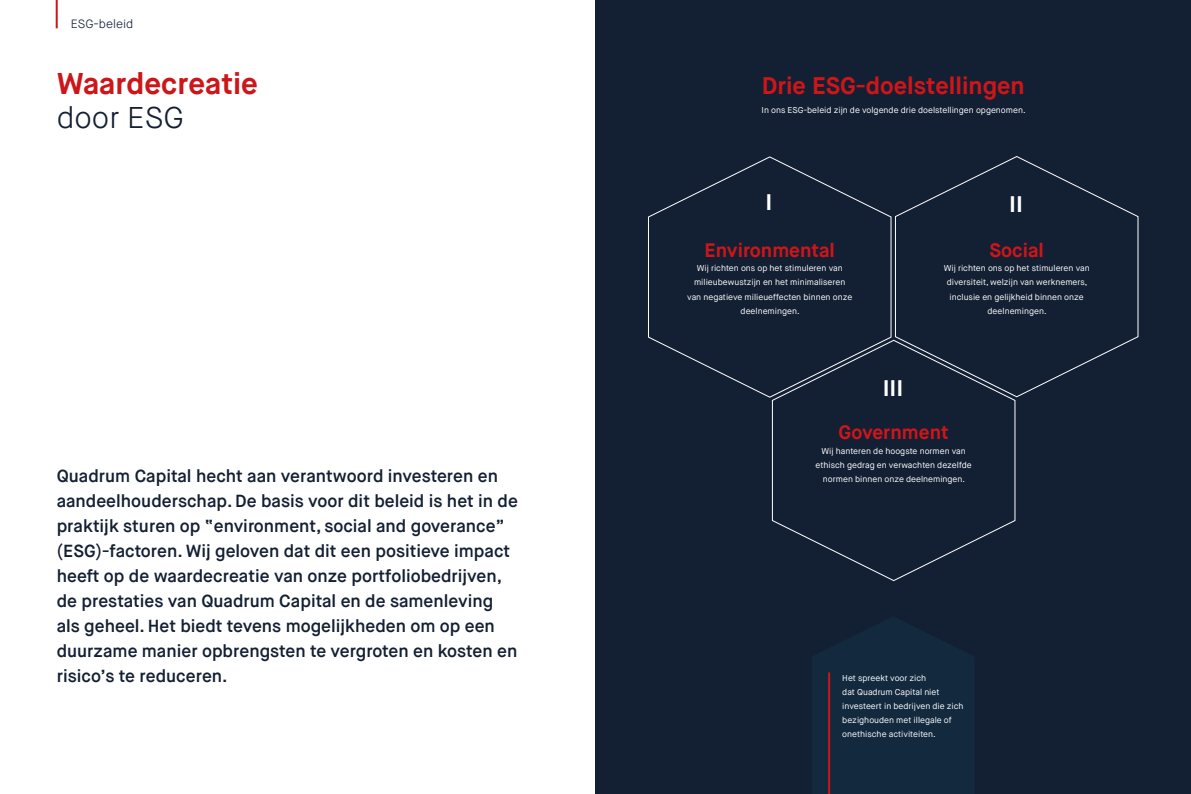
<style>
.page{position:relative;width:1191px;height:794px;background:#fff}
.page>*{position:absolute;margin:0;border:0;box-sizing:border-box;transform-origin:0 0}
.t1{font:700 30px "Maison Neue";color:#cd1619}
.t2{font:300 30px "Maison Neue";color:#131f33}
.t3{font:700 24px "Maison Neue";color:#cd1619}
.t4{font:700 22.6px "Maison Neue";color:#fff}
.t5{font:700 19.5px "Maison Neue";color:#cd1619}
.t6{font:600 17.5px/25px "Maison Neue";color:#131f33}
.t7{font:300 12px "Maison Neue";color:#131f33}
.t8{font:8.5px/14.2px "Maison Neue";color:#fff;text-align:center}
</style>
<div class="page">
<div style="left:595px;top:0;width:596px;height:794px;background:#131f33"></div>
<hr style="left:56px;top:0;width:2px;height:28px;background:#cd1619">
<svg style="left:648px;top:156px;width:243px;height:242px"></svg>
<svg style="left:752px;top:186px;width:35px;height:35px"></svg>
<svg style="left:895px;top:156px;width:243px;height:241px"></svg>
<svg style="left:999px;top:186px;width:35px;height:35px"></svg>
<svg style="left:772px;top:340px;width:243px;height:241px"></svg>
<svg style="left:876px;top:370px;width:35px;height:35px"></svg>
<svg style="left:812px;top:617px;width:162px;height:177px"></svg>
<hr style="left:828px;top:672px;width:2px;height:122px;background:#cd1619">
<h3 class="t7" style="left:71px;top:17px;width:64px">ESG-beleid</h3>
<h1 class="t1" style="left:57px;top:65px;width:203px">Waardecreatie</h1>
<h1 class="t2" style="left:57px;top:99px;width:129px">door ESG</h1>
<p class="t6" style="left:57px;top:463px;width:463px">Quadrum Capital hecht aan verantwoord investeren en aandeelhouderschap. De basis voor dit beleid is het in de praktijk sturen op “environment, social and goverance” (ESG)-factoren. Wij geloven dat dit een positieve impact heeft op de waardecreatie van onze portfoliobedrijven, de prestaties van Quadrum Capital en de samenleving als geheel. Het biedt tevens mogelijkheden om op een duurzame manier opbrengsten te vergroten en kosten en risico’s te reduceren.</p>
<h2 class="t3" style="left:761px;top:71px;width:264px">Drie ESG-doelstellingen</h2>
<p class="t8" style="left:761px;top:103px;width:265px">In ons ESG-beleid zijn de volgende drie doelstellingen opgenomen.</p>
<h3 class="t4" style="left:765px;top:188px;width:8px">I</h3>
<h3 class="t5" style="left:704px;top:238px;width:132px">Environmental</h3>
<p class="t8" style="left:687px;top:261px;width:166px">Wij richten ons op het stimuleren van milieubewustzijn en het minimaliseren van negatieve milieueffecten binnen onze deelnemingen.</p>
<h3 class="t4" style="left:882px;top:374px;width:22px">III</h3>
<h3 class="t4" style="left:1009px;top:190px;width:15px">II</h3>
<h3 class="t5" style="left:989px;top:238px;width:56px">Social</h3>
<p class="t8" style="left:943px;top:261px;width:147px">Wij richten ons op het stimuleren van diversiteit, welzijn van werknemers, inclusie en gelijkheid binnen onze deelnemingen.</p>
<h3 class="t5" style="left:838px;top:420px;width:112px">Government</h3>
<p class="t8" style="left:815px;top:443px;width:158px">Wij hanteren de hoogste normen van ethisch gedrag en verwachten dezelfde normen binnen onze deelnemingen.</p>
<p class="t8" style="left:842px;top:670px;width:123px;text-align:left">Het spreekt voor zich<br>dat Quadrum Capital niet investeert in bedrijven die zich bezighouden met illegale of onethische activiteiten.</p>
</div>
